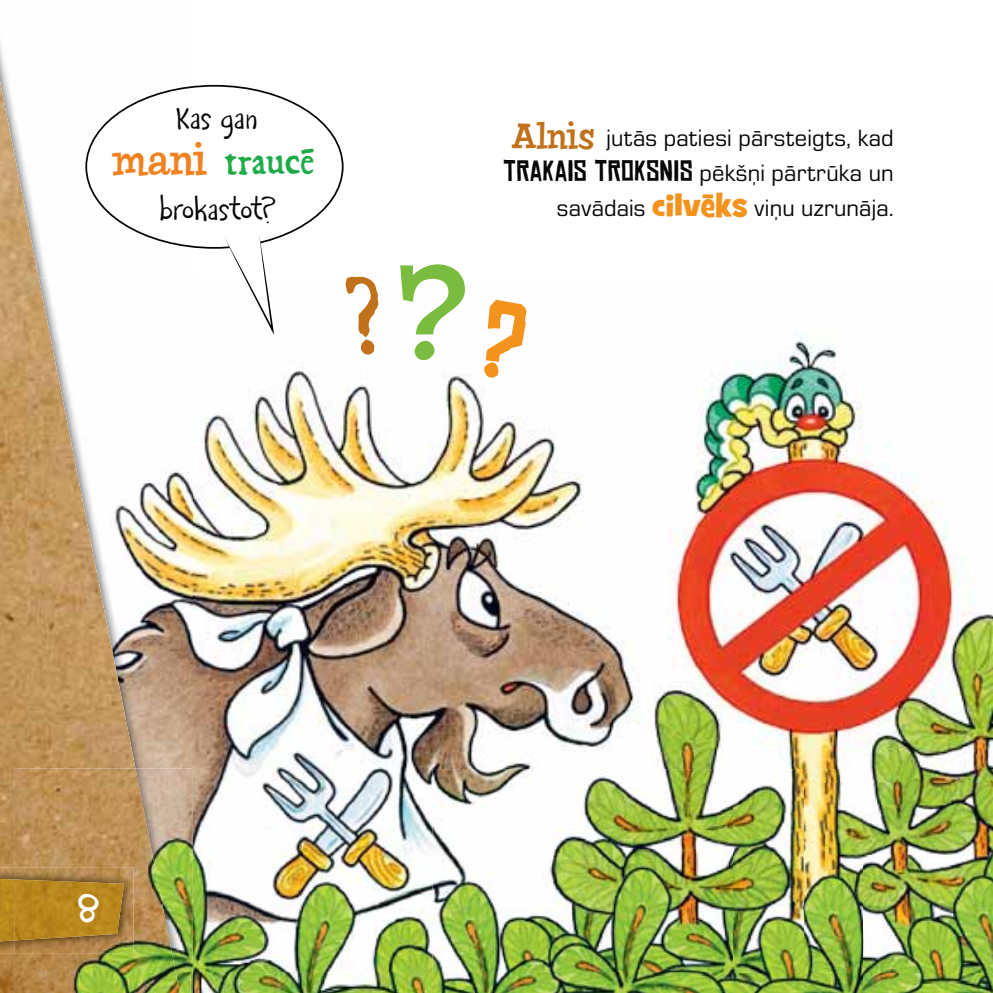
<style>
.page{position:relative;width:993px;height:993px;background:#fff}
.page>*{position:absolute;margin:0;border:0;box-sizing:border-box;transform-origin:0 0}
.t1{font:127.05px "Chowderhead";color:#7abc3f}
.t2{font:45.5px "Black Beard";color:#1fac48}
.t3{font:42px "Chowderhead";color:#f18221}
.t4{font:700 31.5px "Rafa Px";color:#fff}
.t5{font:28px "Rafa Px";letter-spacing:.005em;color:#040705}
.t6{font:24.5px/35px "Eurostile";letter-spacing:.01em;color:#040705;text-align:right}
.s1{font-family:"Chowderhead";font-size:35px;color:#c1711b}
.s2{font-family:"Chinese Rocks Rg";font-size:28px}
.s3{font-family:"Grilled Cheese BTN";font-size:31.5px;color:#f2931e}
</style>
<div class="page">
<img style="left:135px;top:331px;width:857px;height:437px">
<img style="left:0;top:42px;width:189px;height:205px">
<img style="left:0;top:81px;width:135px;height:911px">
<img style="left:0;top:867px;width:15px;height:85px">
<img style="left:0;top:878px;width:15px;height:63px">
<img style="left:193px;top:971px;width:239px;height:21px">
<img style="left:432px;top:971px;width:372px;height:21px">
<img style="left:180px;top:768px;width:812px;height:203px">
<img style="left:862px;top:783px;width:130px;height:21px">
<img style="left:432px;top:768px;width:430px;height:203px">
<img style="left:180px;top:971px;width:13px;height:21px">
<img style="left:15px;top:768px;width:165px;height:224px">
<img style="left:15px;top:879px;width:109px;height:61px">
<img style="left:862px;top:971px;width:130px;height:21px">
<img style="left:804px;top:971px;width:58px;height:21px">
<img style="left:733px;top:804px;width:259px;height:167px">
<div style="left:86px;top:86px;width:256px;height:162px;background:#fff;border-radius:50%"></div>
<svg style="left:224px;top:236px;width:50px;height:99px"></svg>
<svg style="left:344px;top:331px;width:44px;height:26px"></svg>
<svg style="left:477px;top:331px;width:51px;height:50px"></svg>
<p class="t5" style="left:175px;top:103px;width:84px">Kas gan</p>
<h3 class="t3" style="left:114px;top:144px;width:93px">mani</h3>
<h2 class="t2" style="left:224px;top:133px;width:90px;rotate:-1deg">traucē</h2>
<p class="t5" style="left:159px;top:194px;width:121px">brokastot?</p>
<h1 class="t1" style="left:396px;top:266px;width:74px">?</h1>
<p class="t6" style="left:503px;top:123px;width:392px"><span class="s1">Alnis</span> jutās patiesi pārsteigts, kad<br><span class="s2">TRAKAIS TROKSNIS</span> pēkšņi pārtrūka un savādais <span class="s3">cilvēks</span> viņu uzrunāja.</p>
<p class="t4" style="left:78px;top:892px;width:23px">8</p>
</div>
